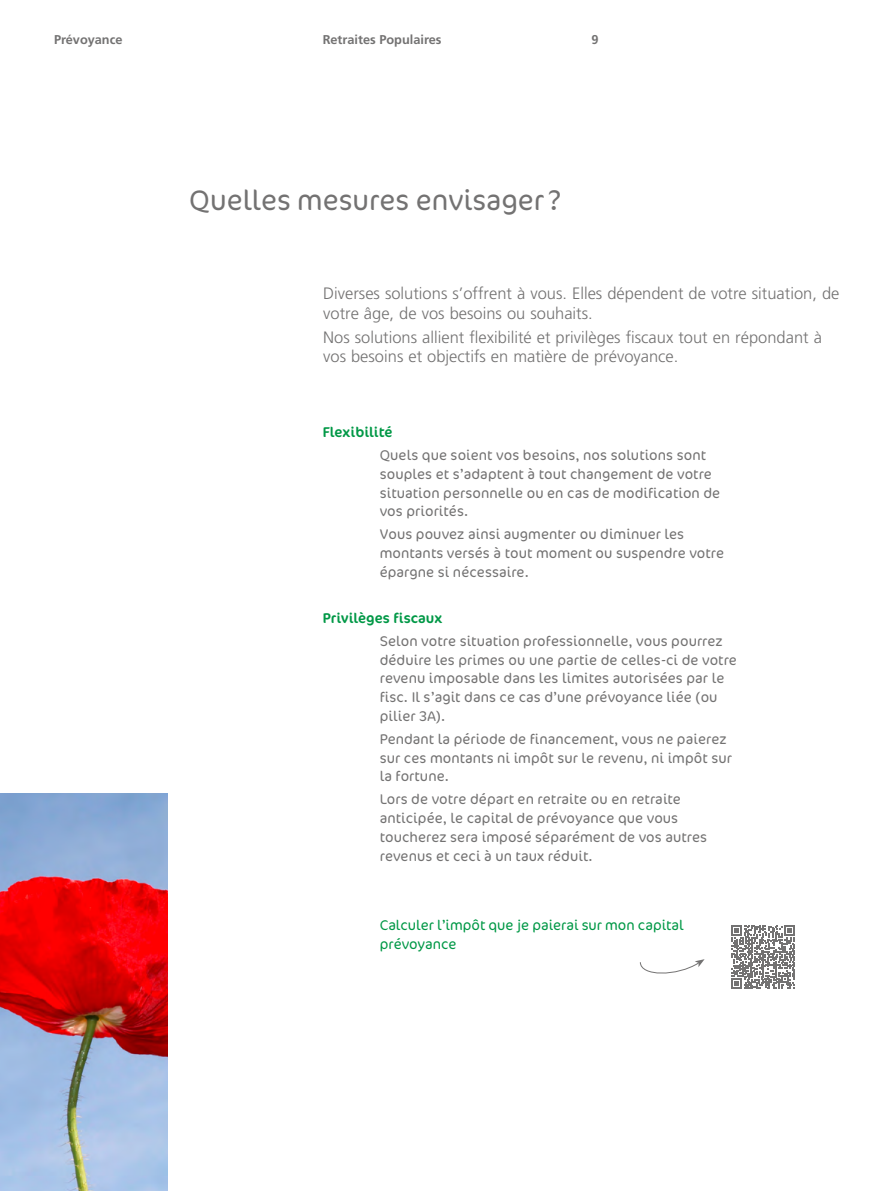
<style>
.page{position:relative;width:893px;height:1191px;background:#fff}
.page>*{position:absolute;margin:0;border:0;box-sizing:border-box;transform-origin:0 0}
.t1{font:300 28.5px "Cocon Pro";color:#737272}
.Normal_e{font:300 16.5px/19.5px "Frutiger LT Std";color:#737272}
.Normal_e-2{font:300 14.25px/18.8px "Cocon Pro";letter-spacing:.005em;color:#737272}
.t2{font:300 14.25px/18.8px "Cocon Pro";color:#009846}
.Normal_e-3{font:14.25px "Cocon Pro";letter-spacing:.005em;color:#009846}
.t3{font:700 12.75px "Frutiger LT Std";color:#737272}
</style>
<div class="page">
<img style="left:0;top:793px;width:168px;height:398px">
<svg style="left:731px;top:925px;width:64px;height:64px"></svg>
<svg style="left:640px;top:959px;width:65px;height:15px"></svg>
<p class="t3" style="left:54px;top:32px;width:70px">Prévoyance</p>
<p class="t3" style="left:323px;top:32px;width:120px">Retraites Populaires</p>
<p class="t3" style="left:591px;top:32px;width:9px">9</p>
<p class="t1" style="left:189px;top:182px;width:374px">Quelles mesures envisager ?</p>
<p class="Normal_e" style="left:323px;top:284px;width:518px">Diverses solutions s’offrent à vous. Elles dépendent de votre situation, de votre âge, de vos besoins ou souhaits.</p>
<p class="Normal_e" style="left:323px;top:327px;width:500px">Nos solutions allient flexibilité et privilèges fiscaux tout en répondant à vos besoins et objectifs en matière de prévoyance.</p>
<p class="Normal_e-3" style="left:323px;top:422px;width:71px">Flexibilité</p>
<p class="Normal_e-2" style="left:380px;top:445px;width:342px">Quels que soient vos besoins, nos solutions sont souples et s’adaptent à tout changement de votre situation personnelle ou en cas de modification de vos priorités.</p>
<p class="Normal_e-2" style="left:380px;top:525px;width:346px">Vous pouvez ainsi augmenter ou diminuer les montants versés à tout moment ou suspendre votre épargne si nécessaire.</p>
<p class="Normal_e-3" style="left:323px;top:608px;width:121px">Privilèges fiscaux</p>
<p class="Normal_e-2" style="left:380px;top:631px;width:359px">Selon votre situation professionnelle, vous pourrez déduire les primes ou une partie de celles-ci de votre revenu imposable dans les limites autorisées par le fisc. Il s’agit dans ce cas d’une prévoyance liée (ou pilier 3A).</p>
<p class="Normal_e-2" style="left:380px;top:729px;width:354px">Pendant la période de financement, vous ne paierez sur ces montants ni impôt sur le revenu, ni impôt sur la fortune.</p>
<p class="Normal_e-2" style="left:380px;top:790px;width:329px">Lors de votre départ en retraite ou en retraite anticipée, le capital de prévoyance que vous toucherez sera imposé séparément de vos autres revenus et ceci à un taux réduit.</p>
<p class="t2" style="left:380px;top:916px;width:305px">Calculer l’impôt que je paierai sur mon capital prévoyance</p>
</div>
